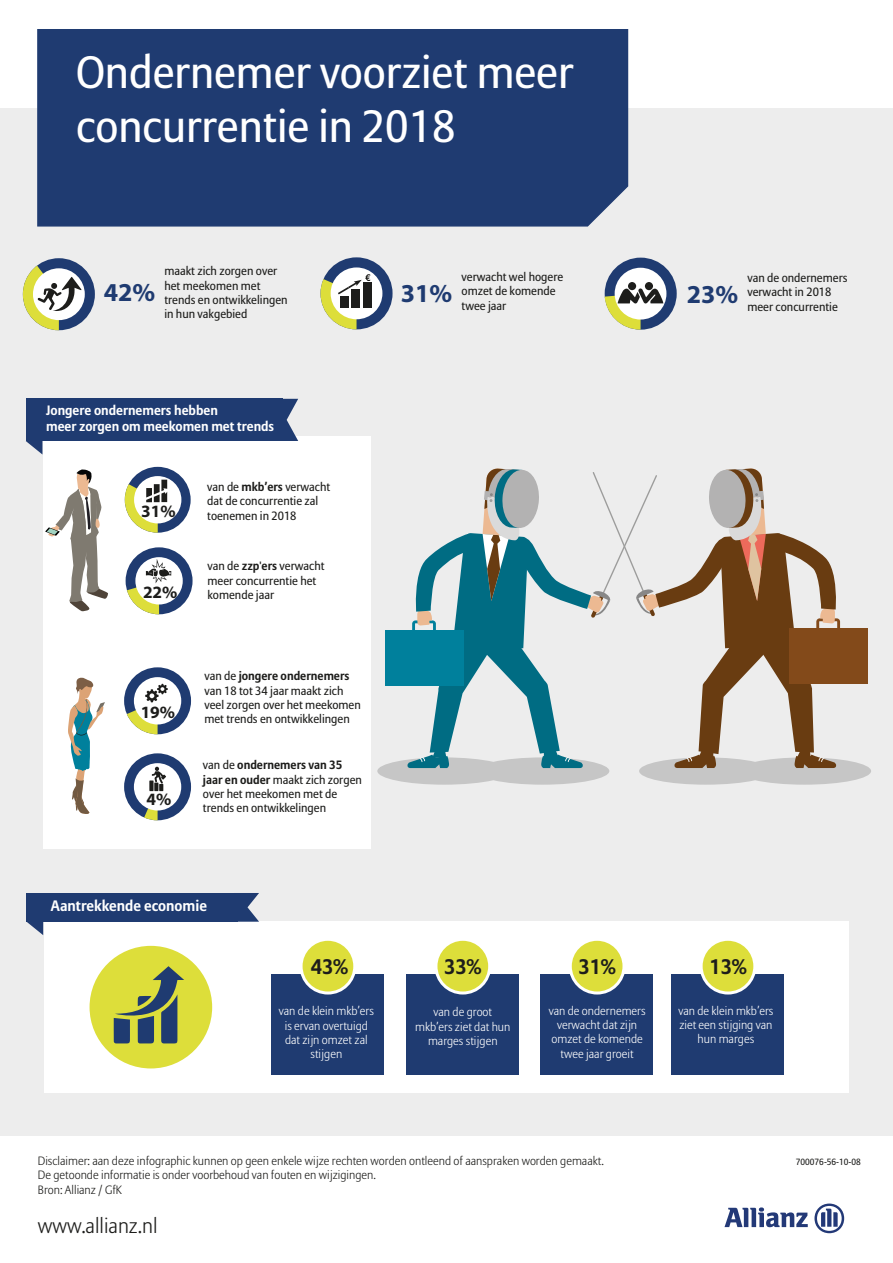
<style>
.page{position:relative;width:893px;height:1263px;background:#fff}
.page>*{position:absolute;margin:0;border:0;box-sizing:border-box;transform-origin:0 0}
.t1{font:45px/54px "Allianz Sans";color:#fff}
.t2{font:700 25.95px "Myriad Pro";color:#1f3b71}
.t3{font:300 21px "Allianz Sans";color:#1d1d1b}
.t4{font:700 21px "Allianz Sans";color:#1d1d1b}
.t5{font:700 17.4px "Myriad Pro";color:#1d1d1b}
.t6{font:700 15px "Allianz Sans";color:#fff}
.t7{font:700 13.5px/16.2px "Allianz Sans";color:#fff}
.t8{font:12px/14.4px "Allianz Sans";color:#1d1d1b}
.t9{font:300 12px/14.4px "Allianz Sans";color:#fff;text-align:center}
.t10{font:300 12px/14.4px "Allianz Sans";color:#1d1d1b}
.t11{font:9px "Allianz Sans";color:#1d1d1b}
.s1{font-weight:700}
</style>
<div class="page">
<div style="left:0;top:108px;width:893px;height:1027px;background:#ededed"></div>
<div style="left:37px;top:29px;width:592px;height:198px;background:#1f3b71"></div>
<div style="left:43px;top:437px;width:327px;height:412px;background:#fff"></div>
<svg style="left:724px;top:1207px;width:84px;height:20px"></svg>
<svg style="left:814px;top:1203px;width:30px;height:30px"></svg>
<div style="left:44px;top:922px;width:804px;height:171px;background:#fff"></div>
<div style="left:26px;top:893px;width:212px;height:29px;background:#1f3b71"></div>
<svg style="left:27px;top:922px;width:16px;height:13px"></svg>
<div style="left:272px;top:974px;width:112px;height:101px;background:#1f3b71"></div>
<svg style="left:238px;top:893px;width:21px;height:29px"></svg>
<div style="left:540px;top:974px;width:112px;height:101px;background:#1f3b71"></div>
<div style="left:570px;top:939px;width:54px;height:54px;background:#ddde3a;border-radius:50%"></div>
<div style="left:569px;top:938px;width:56px;height:56px;border:3px solid #fff;border-radius:50%"></div>
<div style="left:301px;top:939px;width:54px;height:54px;background:#ddde3a;border-radius:50%"></div>
<div style="left:300px;top:938px;width:56px;height:56px;border:3px solid #fff;border-radius:50%"></div>
<div style="left:406px;top:974px;width:112px;height:101px;background:#1f3b71"></div>
<div style="left:672px;top:974px;width:112px;height:101px;background:#1f3b71"></div>
<div style="left:436px;top:939px;width:54px;height:54px;background:#ddde3a;border-radius:50%"></div>
<div style="left:434px;top:938px;width:57px;height:56px;border:3px solid #fff;border-radius:50%"></div>
<div style="left:701px;top:939px;width:54px;height:54px;background:#ddde3a;border-radius:50%"></div>
<div style="left:700px;top:938px;width:56px;height:56px;border:3px solid #fff;border-radius:50%"></div>
<svg style="left:47px;top:469px;width:61px;height:142px"></svg>
<svg style="left:68px;top:677px;width:37px;height:137px"></svg>
<svg style="left:377px;top:468px;width:494px;height:317px"></svg>
<div style="left:605px;top:258px;width:72px;height:72px;background:#1f3b71;border-radius:50%"></div>
<div style="left:615px;top:268px;width:51px;height:52px;background:#fff;border-radius:50%"></div>
<div style="left:23px;top:258px;width:72px;height:72px;background:#1f3b71;border-radius:50%"></div>
<svg style="left:33px;top:268px;width:52px;height:52px"></svg>
<div style="left:321px;top:257px;width:72px;height:72px;background:#1f3b71;border-radius:50%"></div>
<div style="left:331px;top:267px;width:51px;height:52px;background:#fff;border-radius:50%"></div>
<div style="left:363px;top:283px;width:9px;height:25px;background:#1d1d1b"></div>
<svg style="left:321px;top:274px;width:49px;height:55px"></svg>
<div style="left:125px;top:467px;width:66px;height:66px;background:#1f3b71;border-radius:50%"></div>
<div style="left:134px;top:476px;width:47px;height:47px;background:#fff;border-radius:50%"></div>
<div style="left:126px;top:547px;width:67px;height:67px;background:#1f3b71;border-radius:50%"></div>
<div style="left:135px;top:557px;width:48px;height:47px;background:#fff;border-radius:50%"></div>
<div style="left:124px;top:667px;width:67px;height:67px;background:#1f3b71;border-radius:50%"></div>
<div style="left:134px;top:677px;width:47px;height:47px;background:#fff;border-radius:50%"></div>
<svg style="left:127px;top:559px;width:44px;height:55px"></svg>
<div style="left:124px;top:753px;width:67px;height:67px;background:#1f3b71;border-radius:50%"></div>
<div style="left:134px;top:763px;width:47px;height:47px;background:#fff;border-radius:50%"></div>
<svg style="left:125px;top:480px;width:42px;height:53px"></svg>
<svg style="left:23px;top:266px;width:58px;height:64px"></svg>
<svg style="left:127px;top:684px;width:41px;height:50px"></svg>
<svg style="left:605px;top:288px;width:58px;height:42px"></svg>
<div style="left:628px;top:282px;width:8px;height:8px;background:#1d1d1b;border-radius:50%"></div>
<div style="left:645px;top:282px;width:8px;height:8px;background:#1d1d1b;border-radius:50%"></div>
<svg style="left:144px;top:767px;width:22px;height:53px"></svg>
<div style="left:26px;top:399px;width:256px;height:42px;background:#1f3b71"></div>
<svg style="left:26px;top:441px;width:16px;height:13px"></svg>
<svg style="left:282px;top:399px;width:16px;height:42px"></svg>
<div style="left:88px;top:944px;width:126px;height:126px;background:#ddde3a;border-radius:50%"></div>
<div style="left:87px;top:943px;width:128px;height:128px;border:3px solid #fff;border-radius:50%"></div>
<svg style="left:114px;top:966px;width:70px;height:77px"></svg>
<h1 class="t1" style="left:76px;top:48px;width:499px">Ondernemer voorziet meer concurrentie in 2018</h1>
<h2 class="t2" style="left:104px;top:276px;width:53px">42%</h2>
<p class="t8" style="left:164px;top:264px;width:125px">maakt zich zorgen over het meekomen met trends en ontwikkelingen in hun vakgebied</p>
<p class="t7" style="left:46px;top:403px;width:230px">Jongere ondernemers hebben<br>meer zorgen om meekomen met trends</p>
<h3 class="t5" style="left:141px;top:500px;width:36px">31%</h3>
<h3 class="t5" style="left:143px;top:580px;width:36px">22%</h3>
<p class="t8" style="left:207px;top:480px;width:125px">van de <span class="s1">mkb’ers</span> verwacht dat de concurrentie zal toenemen in 2018</p>
<p class="t8" style="left:207px;top:559px;width:119px">van de <span class="s1">zzp'ers</span> verwacht meer concurrentie het komende jaar</p>
<h3 class="t5" style="left:141px;top:701px;width:36px">19%</h3>
<h3 class="t5" style="left:146px;top:788px;width:26px">4%</h3>
<p class="t8" style="left:204px;top:669px;width:158px">van de <span class="s1">jongere ondernemers </span>van 18 tot 34 jaar maakt zich veel zorgen over het meekomen met trends en ontwikkelingen</p>
<p class="t8" style="left:203px;top:758px;width:160px">van de <span class="s1">ondernemers van 35 jaar en ouder</span> maakt zich zorgen over het meekomen met de trends en ontwikkelingen</p>
<p class="t6" style="left:51px;top:896px;width:158px">Aantrekkende economie</p>
<h2 class="t2" style="left:401px;top:277px;width:53px">31%</h2>
<p class="t8" style="left:462px;top:270px;width:103px">verwacht wel hogere omzet de komende twee jaar</p>
<h2 class="t2" style="left:687px;top:277px;width:53px">23%</h2>
<p class="t8" style="left:747px;top:271px;width:102px">van de ondernemers verwacht in 2018 meer concurrentie</p>
<h3 class="t4" style="left:311px;top:953px;width:39px">43%</h3>
<h3 class="t4" style="left:444px;top:953px;width:39px">33%</h3>
<h3 class="t4" style="left:579px;top:953px;width:39px">31%</h3>
<h3 class="t4" style="left:709px;top:953px;width:39px">13%</h3>
<p class="t9" style="left:279px;top:1004px;width:97px">van de klein mkb’ers is ervan overtuigd dat zijn omzet zal stijgen</p>
<p class="t9" style="left:415px;top:1005px;width:97px">van de groot mkb’ers ziet dat hun marges stijgen</p>
<p class="t9" style="left:678px;top:1004px;width:97px">van de klein mkb’ers ziet een stijging van hun marges</p>
<p class="t9" style="left:549px;top:1004px;width:98px">van de ondernemers verwacht dat zijn omzet de komende twee jaar groeit</p>
<p class="t10" style="left:38px;top:1154px;width:567px">Disclaimer: aan deze infographic kunnen op geen enkele wijze rechten worden ontleend of aanspraken worden gemaakt.<br>De getoonde informatie is onder voorbehoud van fouten en wijzigingen.<br>Bron: Allianz / GfK</p>
<h3 class="t3" style="left:38px;top:1213px;width:121px">www.allianz.nl</h3>
<p class="t11" style="left:796px;top:1156px;width:67px">700076-56-10-08</p>
</div>
